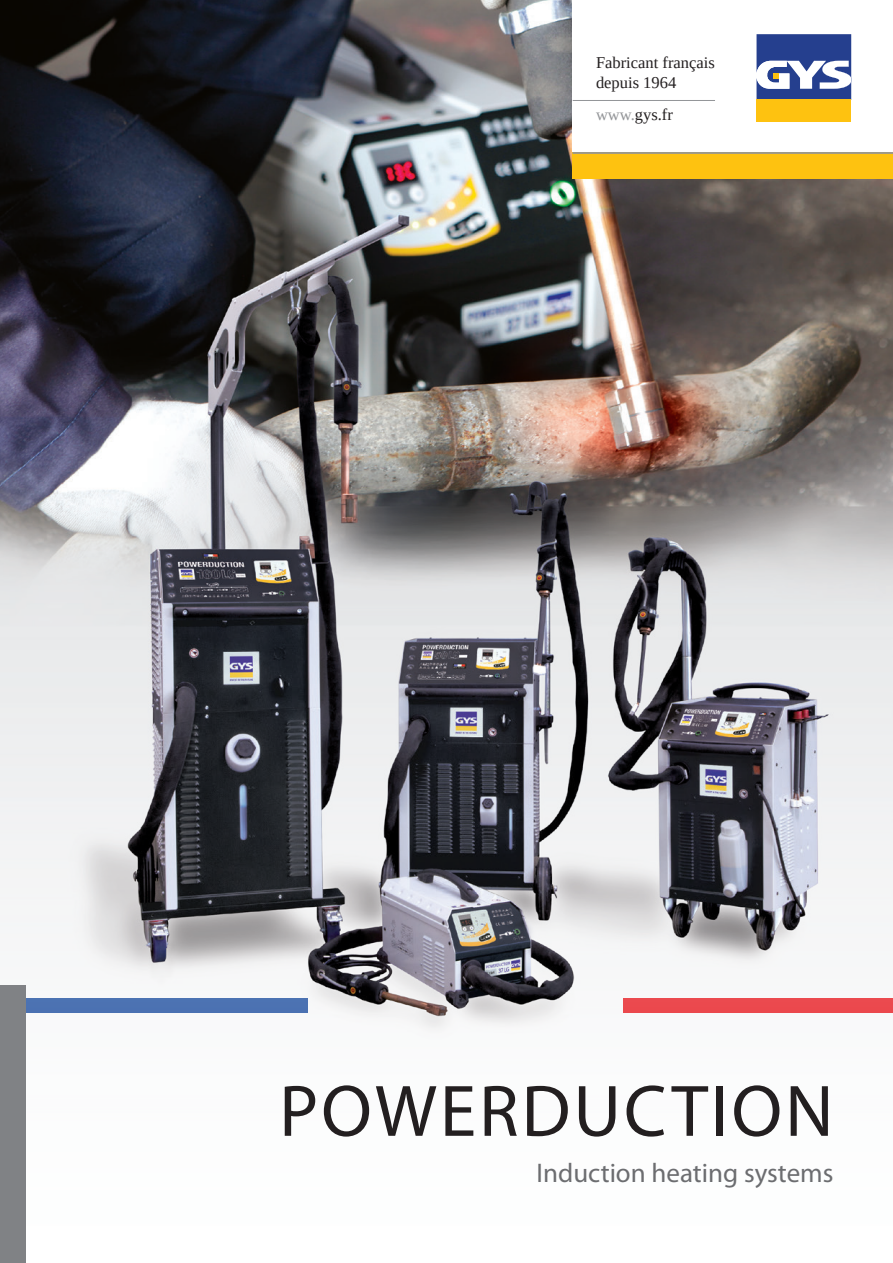
<style>
.page{position:relative;width:893px;height:1263px;background:#fff}
.page>*{position:absolute;margin:0;border:0;box-sizing:border-box;transform-origin:0 0}
.t1{font:73.5px "Myriad Pro";letter-spacing:.04em;color:#231f20}
.t2{font:27px "Myriad Pro";color:#6c6d70}
.t3{font:16.5px/19.8px "Tinos";color:#231f20}
.s1{color:#939598}
</style>
<div class="page">
<img style="left:0;top:0;width:893px;height:1031px">
<div style="left:573px;top:0;width:144px;height:100px;background:#fff"></div>
<div style="left:573px;top:100px;width:144px;height:53px;background:#fff"></div>
<div style="left:715px;top:0;width:178px;height:153px;background:#fff"></div>
<div style="left:756px;top:100px;width:95px;height:22px;background:#fec210"></div>
<svg style="left:756px;top:34px;width:95px;height:66px"></svg>
<div style="left:573px;top:153px;width:320px;height:26px;background:#fec210"></div>
<hr style="left:573px;top:100px;width:142px;height:1px;background:#939598">
<hr style="left:573px;top:153px;width:320px;height:1px;background:#939598">
<div style="left:0;top:986px;width:26px;height:277px;background:#808285"></div>
<p class="t3" style="left:596px;top:52px;width:120px">Fabricant français depuis 1964</p>
<p class="t3" style="left:596px;top:105px;width:78px"><span class="s1">www.</span>gys.fr</p>
<h1 class="t1" style="left:279px;top:1066px;width:556px">POWERDUCTION</h1>
<h2 class="t2" style="left:536px;top:1156px;width:298px">Induction heating systems</h2>
</div>
